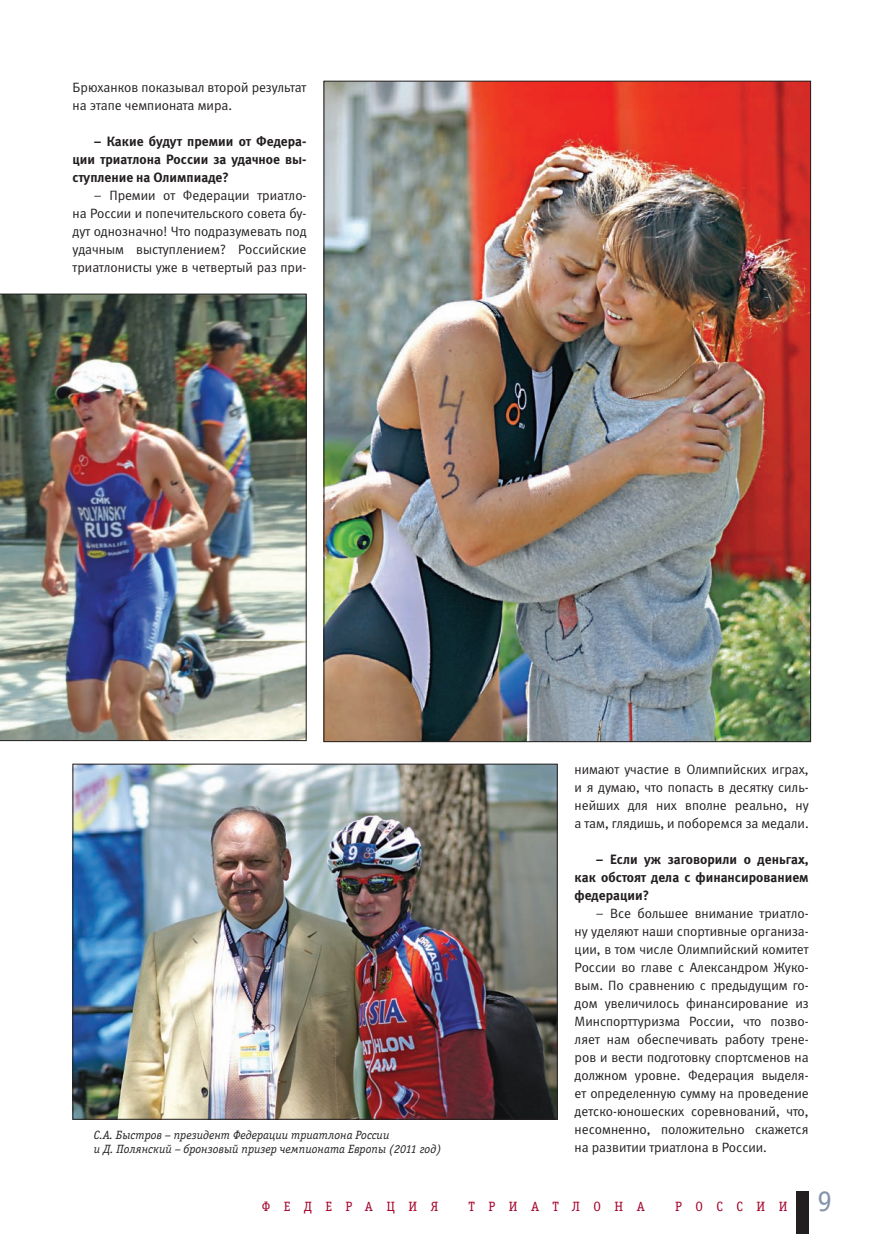
<style>
.page{position:relative;width:894px;height:1234px;background:#fff}
.page>*{position:absolute;margin:0;border:0;box-sizing:border-box;transform-origin:0 0}
.t1{font:30px "Officina Serif Book C";color:#8494aa}
.t2{font:13.5px/18px "Meta Normal C";color:#231f20;text-align:justify}
.t3{font:13.5px/18px "Meta Bold C";color:#231f20;text-align:justify}
.t4{font:13.5px "Officina Serif C";letter-spacing:1em;color:#a5042b}
.t5{font:italic 12px/13.5px "Officina Serif Book C";color:#231f20}
</style>
<div class="page">
<div style="left:795px;top:1190px;width:13px;height:43px;background:#231f20"></div>
<img style="left:325px;top:83px;width:483px;height:657px">
<img style="left:0;top:294px;width:306px;height:447px">
<img style="left:74px;top:765px;width:481px;height:352px">
<p class="t2" style="left:72px;top:78px;width:235px">Брюханков показывал второй результат на этапе чемпионата мира.</p>
<p class="t3" style="left:72px;top:132px;width:235px;text-indent:21px">– Какие будут премии от Федера&shy;ции триатлона России за удачное вы&shy;ступление на Олимпиаде?</p>
<p class="t2" style="left:72px;top:186px;width:235px;text-indent:21px">– Премии от Федерации триатло&shy;на России и попечительского совета бу&shy;дут однозначно! Что подразумевать под удачным выступлением? Российские триатлонисты уже в четвертый раз при-</p>
<p class="t5" style="left:94px;top:1128px;width:349px">C.А. Быстров – президент Федерации триатлона России<br>и Д. Полянский – бронзовый призер чемпионата Европы (2011 год)</p>
<p class="t2" style="left:574px;top:760px;width:235px">нимают участие в Олимпийских играх, и я думаю, что попасть в десятку силь&shy;нейших для них вполне реально, ну а там, глядишь, и поборемся за медали.</p>
<p class="t3" style="left:574px;top:850px;width:235px;text-indent:21px">– Если уж заговорили о деньгах, как обстоят дела с финансированием федерации?</p>
<p class="t2" style="left:574px;top:904px;width:235px;text-indent:21px">– Все большее внимание триатло&shy;ну уделяют наши спортивные организа&shy;ции, в том числе Олимпийский комитет России во главе с Александром Жуко&shy;вым. По сравнению с предыдущим го&shy;дом увеличилось финансирование из Минспорттуризма России, что позво&shy;ляет нам обеспечивать работу трене&shy;ров и вести подготовку спортсменов на должном уровне. Федерация выделя&shy;ет определенную сумму на проведение детско-юношеских соревнований, что, несомненно, положительно скажется на развитии триатлона в России.</p>
<p class="t4" style="left:262px;top:1199px;width:178px">федерация</p>
<p class="t4" style="left:468px;top:1199px;width:178px">триатлона</p>
<p class="t4" style="left:674px;top:1199px;width:114px">россии</p>
<h1 class="t1" style="left:817px;top:1184px;width:16px">9</h1>
</div>
